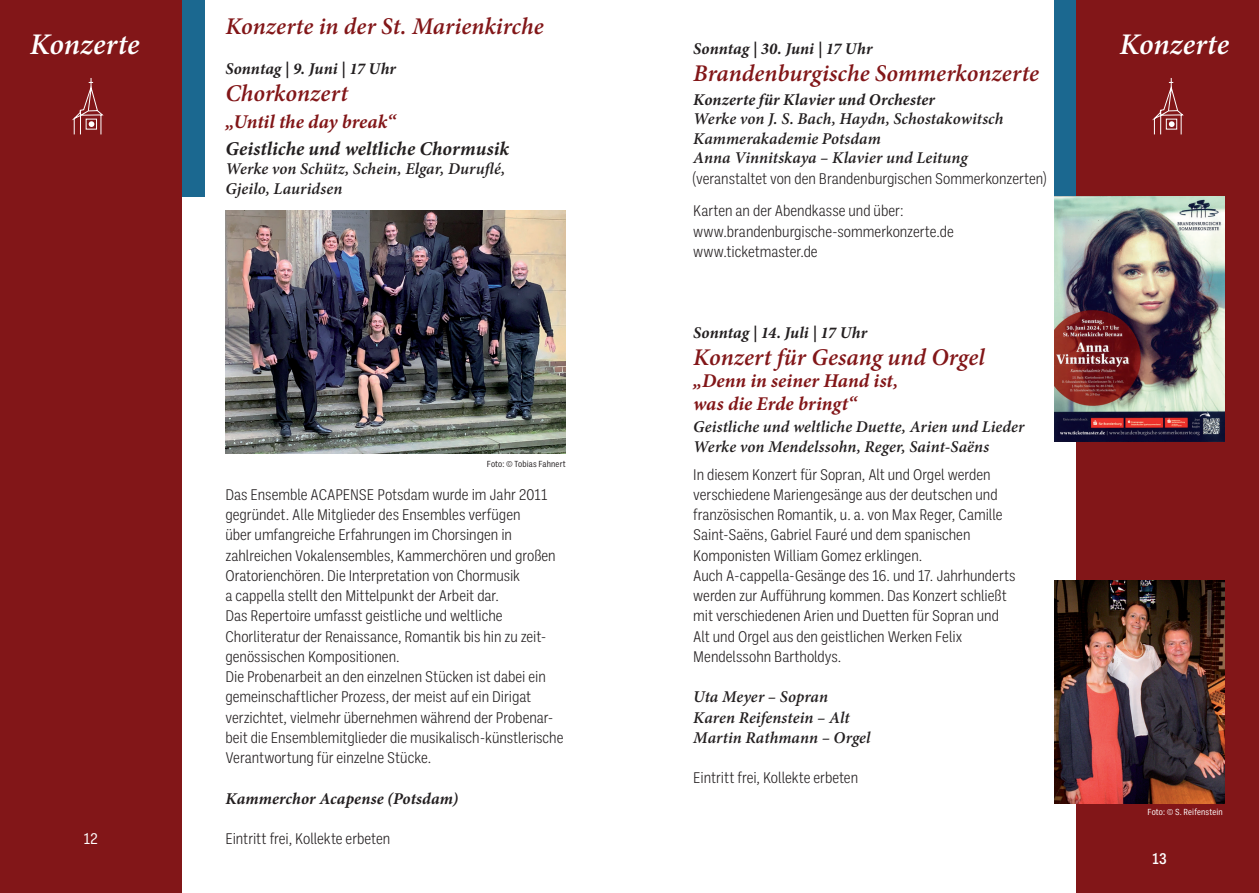
<style>
.page{position:relative;width:1259px;height:893px;background:#fff}
.page>*{position:absolute;margin:0;border:0;box-sizing:border-box;transform-origin:0 0}
.t1{font:italic 600 30px "Minion Pro";color:#fff}
.t2{font:italic 600 24px "Minion Pro";color:#821618}
.t3{font:italic 700 19.5px/22.5px "Minion Pro";color:#821618}
.t4{font:italic 700 19.5px "Minion Pro";color:#231f20}
.t5{font:italic 600 16.5px/19.5px "Minion Pro";letter-spacing:.005em;color:#231f20}
.t6{font:italic 700 16.5px "Minion Pro";letter-spacing:.005em;color:#231f20}
.t7{font:300 15.75px/20.2px "Ballinger Condensed";color:#231f20}
.t8{font:500 15.75px "Ballinger Condensed";color:#fff}
.t9{font:15.75px "Ballinger Condensed";color:#fff}
.t10{font:9px "Ballinger Condensed";letter-spacing:.02em;color:#231f20}
.t11{font:9px "Ballinger Condensed";letter-spacing:.015em;color:#fff}
.s1{font-weight:300}
</style>
<div class="page">
<div style="left:1054px;top:0;width:205px;height:203px;background:#1b6890"></div>
<div style="left:1076px;top:0;width:183px;height:893px;background:#821618"></div>
<div style="left:0;top:0;width:204px;height:196px;background:#1b6890"></div>
<div style="left:0;top:0;width:182px;height:893px;background:#821618"></div>
<img style="left:1054px;top:581px;width:171px;height:223px">
<img style="left:1054px;top:196px;width:171px;height:245px">
<svg style="left:1152px;top:78px;width:32px;height:56px"></svg>
<img style="left:225px;top:210px;width:341px;height:243px">
<svg style="left:72px;top:78px;width:32px;height:56px"></svg>
<h1 class="t1" style="left:30px;top:24px;width:111px">Konzerte</h1>
<h2 class="t2" style="left:225px;top:10px;width:320px">Konzerte in der St. Marienkirche</h2>
<p class="t6" style="left:225px;top:57px;width:172px">Sonntag | 9. Juni | 17 Uhr</p>
<h2 class="t2" style="left:225px;top:76px;width:124px">Chorkonzert</h2>
<p class="t3" style="left:225px;top:110px;width:172px">„Until the day break“</p>
<p class="t4" style="left:225px;top:135px;width:285px">Geistliche und weltliche Chormusik</p>
<p class="t5" style="left:225px;top:159px;width:281px">Werke von Schütz, Schein, Elgar, Duruflé,<br>Gjeilo, Lauridsen</p>
<p class="t9" style="left:84px;top:830px;width:16px">12</p>
<p class="t10" style="left:487px;top:459px;width:80px">Foto: <span class="s1">©</span> Tobias Fahnert</p>
<p class="t7" style="left:225px;top:484px;width:340px">Das Ensemble ACAPENSE Potsdam wurde im Jahr 2011 gegründet. Alle Mitglieder des Ensembles verfügen<br>über umfangreiche Erfahrungen im Chorsingen in zahlreichen Vokalensembles, Kammerchören und großen Oratorienchören. Die Interpretation von Chormusik<br>a cappella stellt den Mittelpunkt der Arbeit dar.<br>Das Repertoire umfasst geistliche und weltliche Chorliteratur der Renaissance, Romantik bis hin zu zeit&shy;genössischen Kompositionen.<br>Die Probenarbeit an den einzelnen Stücken ist dabei ein gemeinschaftlicher Prozess, der meist auf ein Dirigat verzichtet, vielmehr übernehmen während der Probenar&shy;beit die Ensemblemitglieder die musikalisch-künstlerische Verantwortung für einzelne Stücke.</p>
<p class="t6" style="left:225px;top:786px;width:234px">Kammerchor Acapense (Potsdam)</p>
<p class="t7" style="left:225px;top:829px;width:166px">Eintritt frei, Kollekte erbeten</p>
<p class="t6" style="left:693px;top:37px;width:181px">Sonntag | 30. Juni | 17 Uhr</p>
<h2 class="t2" style="left:693px;top:57px;width:347px">Brandenburgische Sommerkonzerte</h2>
<p class="t6" style="left:693px;top:88px;width:243px">Konzerte für Klavier und Orchester</p>
<p class="t5" style="left:693px;top:109px;width:312px">Werke von J. S. Bach, Haydn, Schostakowitsch<br>Kammerakademie Potsdam<br>Anna Vinnitskaya – Klavier und Leitung</p>
<p class="t7" style="left:693px;top:162px;width:354px;line-height:32.7px">(veranstaltet von den Brandenburgischen Sommerkonzerten)<br>Karten an der Abendkasse und über:</p>
<p class="t7" style="left:693px;top:221px;width:262px">www.brandenburgische-sommerkonzerte.de www.ticketmaster.de</p>
<p class="t6" style="left:693px;top:321px;width:175px">Sonntag | 14. Juli | 17 Uhr</p>
<h2 class="t2" style="left:693px;top:340px;width:293px">Konzert für Gesang und Orgel</h2>
<p class="t3" style="left:693px;top:369px;width:206px">„Denn in seiner Hand ist, was die Erde bringt“</p>
<p class="t5" style="left:693px;top:417px;width:333px">Geistliche und weltliche Duette, Arien und Lieder<br>Werke von Mendelssohn, Reger, Saint-Saëns</p>
<p class="t7" style="left:693px;top:464px;width:324px">In diesem Konzert für Sopran, Alt und Orgel werden verschiedene Mariengesänge aus der deutschen und französischen Romantik, u. a. von Max Reger, Camille Saint-Saëns, Gabriel Fauré und dem spanischen Komponisten William Gomez erklingen.<br>Auch A-cappella-Gesänge des 16. und 17. Jahrhunderts werden zur Aufführung kommen. Das Konzert schließt mit verschiedenen Arien und Duetten für Sopran und Alt und Orgel aus den geistlichen Werken Felix Mendelssohn Bartholdys.</p>
<p class="t5" style="left:693px;top:687px;width:179px;line-height:20.2px">Uta Meyer – Sopran<br>Karen Reifenstein – Alt<br>Martin Rathmann – Orgel</p>
<p class="t7" style="left:693px;top:768px;width:166px">Eintritt frei, Kollekte erbeten</p>
<h1 class="t1" style="left:1119px;top:24px;width:111px">Konzerte</h1>
<p class="t11" style="left:1147px;top:807px;width:77px">Foto: <span class="s1">©</span> S. Reifenstein</p>
<p class="t8" style="left:1152px;top:850px;width:16px">13</p>
</div>
